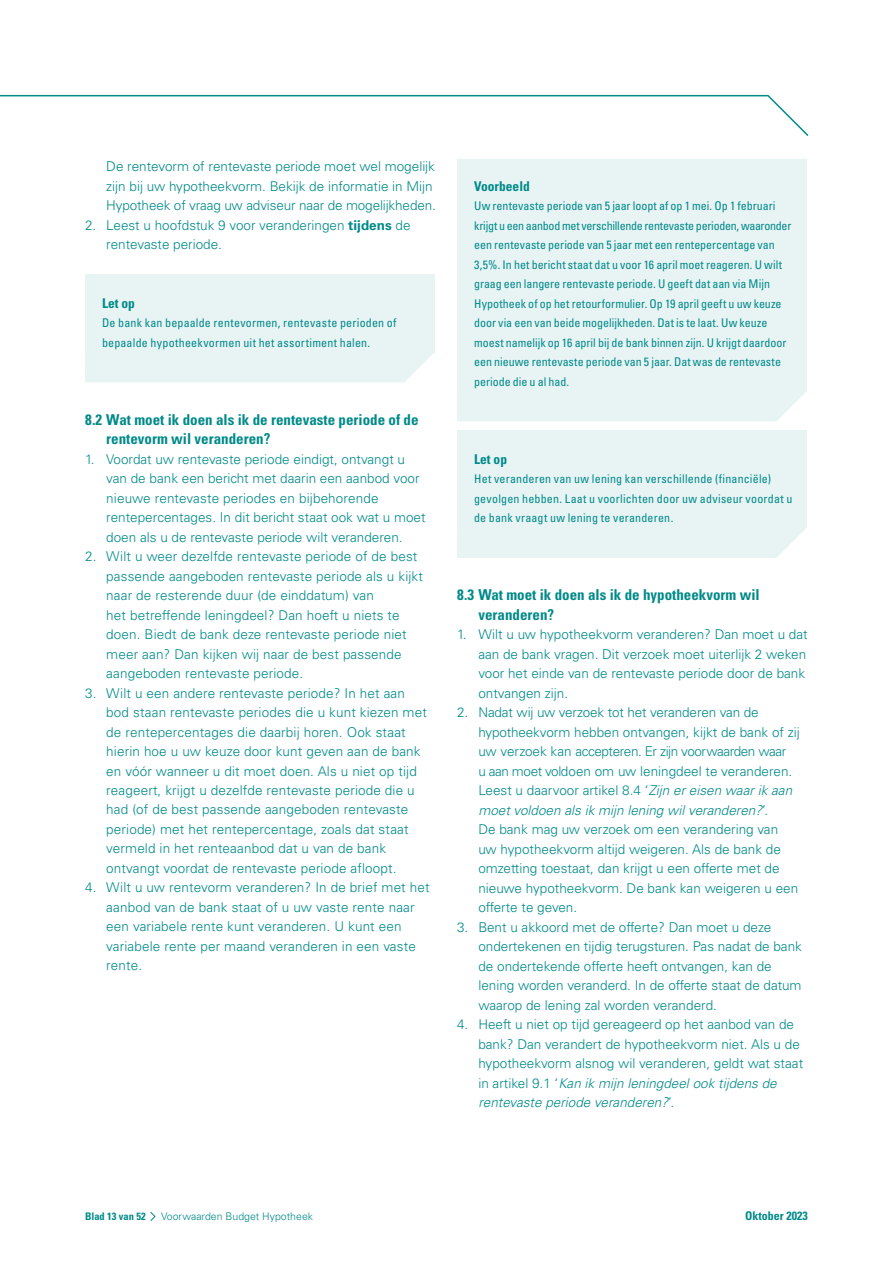
<style>
.page{position:relative;width:893px;height:1263px;background:#fff}
.page>*{position:absolute;margin:0;border:0;box-sizing:border-box;transform-origin:0 0}
.t1{font:700 condensed 15px/19.5px "Univers LT Std";color:#008a89}
.t2{font:300 13.5px/19.5px "Univers LT Std";color:#008a89}
.t3{font:700 condensed 13.5px "Univers LT Std";color:#008a89}
.t4{font:condensed 12px/19.5px "Univers LT Std";letter-spacing:.005em;color:#008a89}
.t5{font:700 condensed 12px "Univers LT Std";color:#008a89}
.t6{font:300 10.5px "Univers LT Std";color:#008a89}
.t7{font:700 condensed 10.5px "Univers LT Std";color:#008a89}
.s1{font-weight:700}
.s2{font-style:italic}
</style>
<div class="page">
<svg style="left:0;top:94px;width:809px;height:42px"></svg>
<svg style="left:150px;top:1211px;width:6px;height:10px"></svg>
<div style="left:85px;top:274px;width:349px;height:78px;background:#e8f3f4"></div>
<div style="left:85px;top:352px;width:349px;height:30px;background:#e8f3f4"></div>
<div style="left:457px;top:159px;width:349px;height:233px;background:#e8f3f4"></div>
<div style="left:457px;top:392px;width:349px;height:29px;background:#e8f3f4"></div>
<div style="left:457px;top:430px;width:349px;height:98px;background:#e8f3f4"></div>
<div style="left:457px;top:528px;width:349px;height:30px;background:#e8f3f4"></div>
<p class="t2" style="left:106px;top:156px;width:331px">De rentevorm of rentevaste periode moet wel mogelijk zijn bij uw hypotheekvorm. Bekijk de informatie in Mijn<br>Hypotheek of vraag uw adviseur naar de mogelijkheden.</p>
<p class="t2" style="left:106px;top:215px;width:306px;text-indent:-21px">2. Leest u hoofdstuk 9 voor veranderingen <span class="s1">tijdens</span> de rentevaste periode.</p>
<p class="t3" style="left:102px;top:294px;width:34px">Let op</p>
<p class="t4" style="left:102px;top:313px;width:296px">De bank kan bepaalde rentevormen, rentevaste perioden of bepaalde hypotheekvormen uit het assortiment halen.</p>
<p class="t1" style="left:106px;top:409px;width:314px;text-indent:-21px">8.2 Wat moet ik doen als ik de rentevaste periode of de rentevorm wil veranderen?</p>
<p class="t2" style="left:106px;top:449px;width:321px;text-indent:-21px">1. Voordat uw rentevaste periode eindigt, ontvangt u van de bank een bericht met daarin een aanbod voor nieuwe rentevaste periodes en bijbehorende rentepercentages. In dit bericht staat ook wat u moet doen als u de rentevaste periode wilt veranderen.</p>
<p class="t2" style="left:106px;top:546px;width:318px;text-indent:-21px">2. Wilt u weer dezelfde rentevaste periode of de best passende aangeboden rentevaste periode als u kijkt naar de resterende duur (de einddatum) van<br>het betreffende leningdeel? Dan hoeft u niets te doen. Biedt de bank deze rentevaste periode niet meer aan? Dan kijken wij naar de best passende aangeboden rentevaste periode.</p>
<p class="t2" style="left:106px;top:683px;width:322px;text-indent:-21px">3. Wilt u een andere rentevaste periode? In het aan bod staan rentevaste periodes die u kunt kiezen met de rentepercentages die daarbij horen. Ook staat hierin hoe u uw keuze door kunt geven aan de bank en vóór wanneer u dit moet doen. Als u niet op tijd reageert, krijgt u dezelfde rentevaste periode die u had (of de best passende aangeboden rentevaste periode) met het rentepercentage, zoals dat staat vermeld in het renteaanbod dat u van de bank ontvangt voordat de rentevaste periode afloopt.</p>
<p class="t2" style="left:106px;top:878px;width:325px;text-indent:-21px">4. Wilt u uw rentevorm veranderen? In de brief met het aanbod van de bank staat of u uw vaste rente naar een variabele rente kunt veranderen. U kunt een variabele rente per maand veranderen in een vaste rente.</p>
<p class="t3" style="left:474px;top:177px;width:57px">Voorbeeld</p>
<p class="t4" style="left:474px;top:196px;width:319px">Uw rentevaste periode van 5 jaar loopt af op 1 mei. Op 1 februari krijgt u een aanbod met verschillende rentevaste perioden, waaronder een rentevaste periode van 5 jaar met een rentepercentage van 3,5%. In het bericht staat dat u voor 16 april moet reageren. U wilt graag een langere rentevaste periode. U geeft dat aan via Mijn Hypotheek of op het retourformulier. Op 19 april geeft u uw keuze door via een van beide mogelijkheden. Dat is te laat. Uw keuze moest namelijk op 16 april bij de bank binnen zijn. U krijgt daardoor een nieuwe rentevaste periode van 5 jaar. Dat was de rentevaste periode die u al had.</p>
<p class="t3" style="left:474px;top:450px;width:34px">Let op</p>
<p class="t4" style="left:474px;top:469px;width:320px">Het veranderen van uw lening kan verschillende (financiële) gevolgen hebben. Laat u voorlichten door uw adviseur voordat u de bank vraagt uw lening te veranderen.</p>
<p class="t1" style="left:478px;top:585px;width:283px;text-indent:-21px">8.3 Wat moet ik doen als ik de hypotheekvorm wil veranderen?</p>
<p class="t2" style="left:478px;top:624px;width:331px;text-indent:-21px">1. Wilt u uw hypotheekvorm veranderen? Dan moet u dat aan de bank vragen. Dit verzoek moet uiterlijk 2 weken voor het einde van de rentevaste periode door de bank ontvangen zijn.</p>
<p class="t2" style="left:478px;top:702px;width:323px;text-indent:-21px">2. Nadat wij uw verzoek tot het veranderen van de hypotheekvorm hebben ontvangen, kijkt de bank of zij uw verzoek kan accepteren. Er zijn voorwaarden waar<br>u aan moet voldoen om uw leningdeel te veranderen.<br>Leest u daarvoor artikel 8.4 ‘<span class="s2">Zijn er eisen waar ik aan moet voldoen als ik mijn lening wil veranderen?</span>’.<br>De bank mag uw verzoek om een verandering van uw hypotheekvorm altijd weigeren. Als de bank de omzetting toestaat, dan krijgt u een offerte met de nieuwe hypotheekvorm. De bank kan weigeren u een offerte te geven.</p>
<p class="t2" style="left:478px;top:917px;width:325px;text-indent:-21px">3. Bent u akkoord met de offerte? Dan moet u deze ondertekenen en tijdig terugsturen. Pas nadat de bank de ondertekende offerte heeft ontvangen, kan de lening worden veranderd. In de offerte staat de datum waarop de lening zal worden veranderd.</p>
<p class="t2" style="left:478px;top:1014px;width:326px;text-indent:-21px">4. Heeft u niet op tijd gereageerd op het aanbod van de bank? Dan verandert de hypotheekvorm niet. Als u de hypotheekvorm alsnog wil veranderen, geldt wat staat in artikel 9.1 ‘<span class="s2">Kan ik mijn leningdeel ook tijdens de rentevaste periode veranderen?</span>’.</p>
<p class="t7" style="left:85px;top:1209px;width:62px">Blad 13 van 52</p>
<p class="t6" style="left:161px;top:1209px;width:153px">Voorwaarden Budget Hypotheek</p>
<p class="t5" style="left:745px;top:1208px;width:64px">Oktober 2023</p>
</div>
